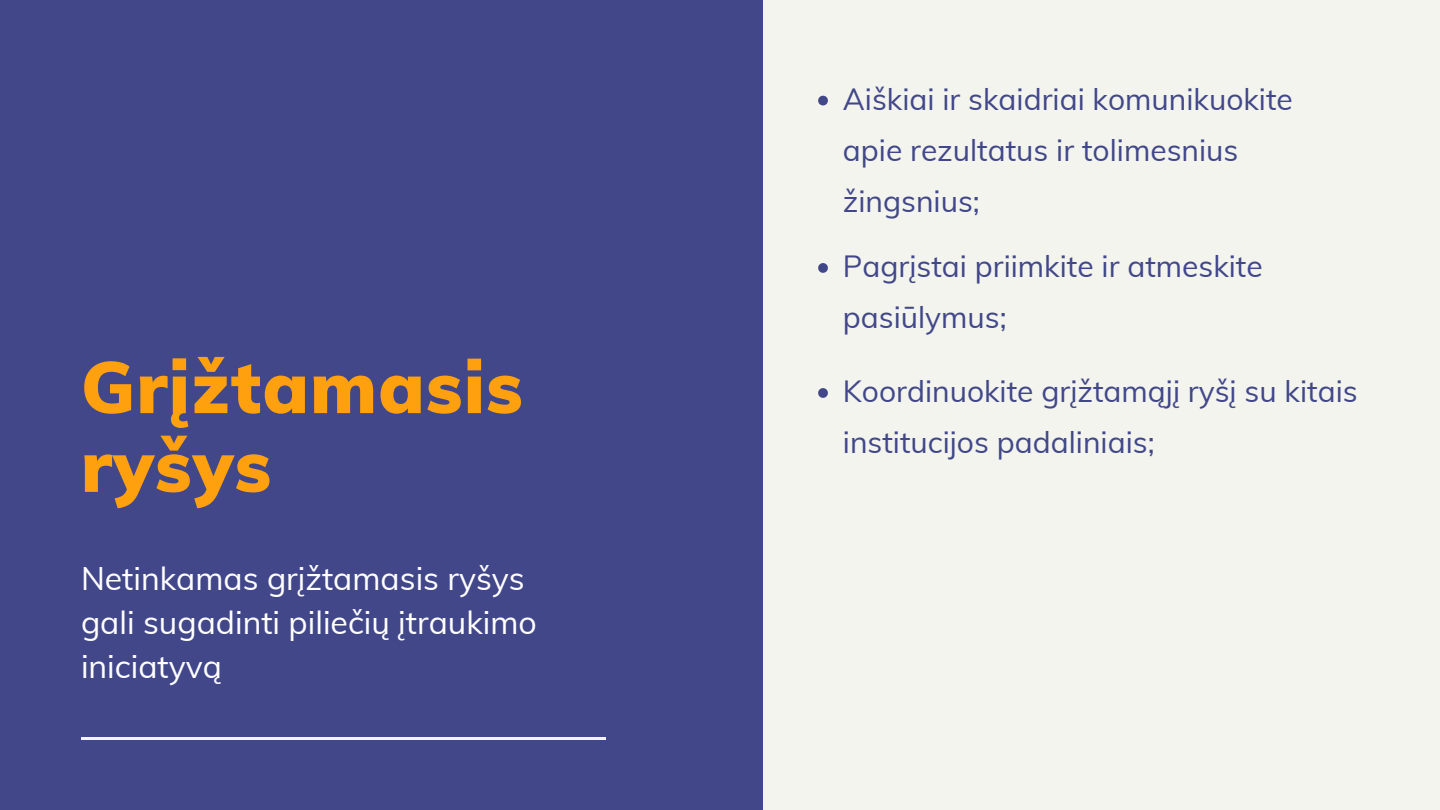
<style>
.page{position:relative;width:1440px;height:810px;background:#f3f4ee}
.page>*{position:absolute;margin:0;border:0;box-sizing:border-box;transform-origin:0 0}
.t1{font:900 72px/78.8px "Muli";letter-spacing:.02em;color:#ffa00e}
.t2{font:32px/44.2px "Muli";color:#fff}
.t3{font:30px/51px "Muli";color:#414789}
</style>
<div class="page">
<div style="left:0;top:0;width:763px;height:810px;background:#414789"></div>
<hr style="left:81px;top:737px;width:524px;height:3px;background:#f3f4ee">
<svg style="left:818px;top:96px;width:10px;height:9px"></svg>
<svg style="left:818px;top:263px;width:10px;height:10px"></svg>
<svg style="left:818px;top:388px;width:10px;height:10px"></svg>
<h1 class="t1" style="left:81px;top:347px;width:443px">Grįžtamasis ryšys</h1>
<p class="t2" style="left:81px;top:556px;width:457px">Netinkamas grįžtamasis ryšys gali sugadinti piliečių įtraukimo iniciatyvą</p>
<p class="t3" style="left:843px;top:73px;width:452px">Aiškiai ir skaidriai komunikuokite apie rezultatus ir tolimesnius žingsnius;</p>
<p class="t3" style="left:843px;top:240px;width:421px">Pagrįstai priimkite ir atmeskite pasiūlymus;</p>
<p class="t3" style="left:843px;top:366px;width:516px">Koordinuokite grįžtamąjį ryšį su kitais institucijos padaliniais;</p>
</div>
